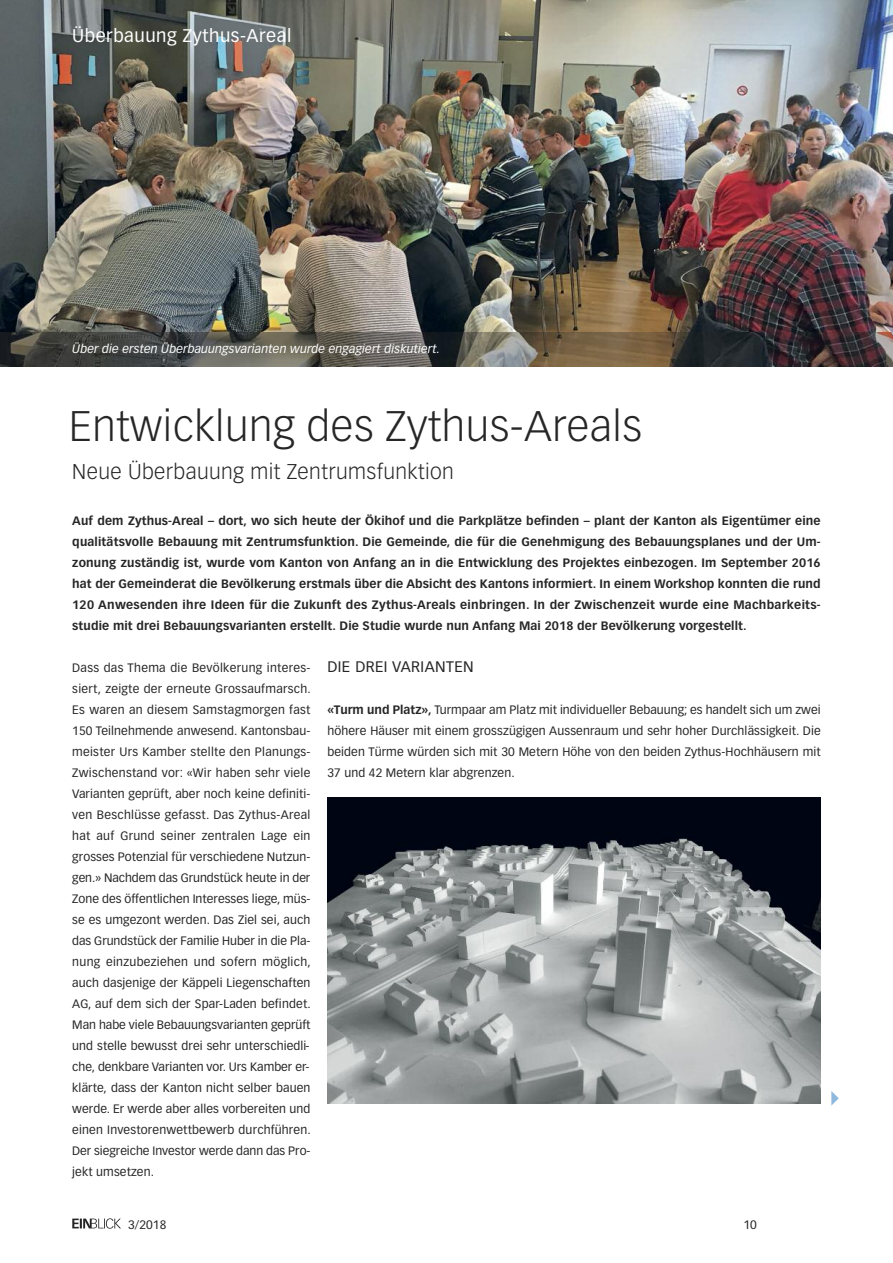
<style>
.page{position:relative;width:893px;height:1263px;background:#fff}
.page>*{position:absolute;margin:0;border:0;box-sizing:border-box;transform-origin:0 0}
.t1{font:300 42px "Vectora LH";letter-spacing:.015em;color:#272627}
.t2{font:300 21px "Vectora LH";letter-spacing:.02em;color:#272627}
.t3{font:18px "Vectora LH";letter-spacing:.03em;color:#fff}
.t4{font:15px "Vectora LH";letter-spacing:.03em;color:#272627}
.t5{font:12px/21px "Vectora LH";letter-spacing:.01em;color:#272627;text-align:justify}
.t6{font:700 12px/21px "Vectora LH";letter-spacing:.01em;color:#272627;text-align:justify}
.t7{font:italic 12px "Vectora LH";letter-spacing:.01em;color:#fff}
.s1{font-weight:700}
</style>
<div class="page">
<img style="left:0;top:0;width:893px;height:333px">
<svg style="left:72px;top:1218px;width:49px;height:11px"></svg>
<svg style="left:831px;top:1091px;width:8px;height:14px"></svg>
<img style="left:0;top:333px;width:892px;height:34px">
<img style="left:892px;top:333px;width:1px;height:34px">
<img style="left:327px;top:797px;width:494px;height:307px">
<h3 class="t3" style="left:72px;top:28px;width:221px">Überbauung Zythus-Areal</h3>
<p class="t7" style="left:72px;top:344px;width:369px">Über die ersten Überbauungsvarianten wurde engagiert diskutiert.</p>
<h1 class="t1" style="left:69px;top:408px;width:574px">Entwicklung des Zythus-Areals</h1>
<h2 class="t2" style="left:72px;top:462px;width:383px">Neue Überbauung mit Zentrumsfunktion</h2>
<p class="t6" style="left:72px;top:511px;width:750px">Auf dem Zythus-Areal – dort, wo sich heute der Ökihof und die Parkplätze befinden – plant der Kanton als Eigentümer eine qualitätsvolle Bebauung mit Zentrumsfunktion. Die Gemeinde, die für die Genehmigung des Bebauungsplanes und der Um&shy;zonung zuständig ist, wurde vom Kanton von Anfang an in die Entwicklung des Projektes einbezogen. Im September 2016 hat der Gemeinderat die Bevölkerung erstmals über die Absicht des Kantons informiert. In einem Workshop konnten die rund 120 Anwesenden ihre Ideen für die Zukunft des Zythus-Areals einbringen. In der Zwischenzeit wurde eine Machbarkeits&shy;studie mit drei Bebauungsvarianten erstellt. Die Studie wurde nun Anfang Mai 2018 der Bevölkerung vorgestellt.</p>
<p class="t4" style="left:327px;top:660px;width:148px">DIE DREI VARIANTEN</p>
<p class="t5" style="left:327px;top:700px;width:495px"><span class="s1">«Turm und Platz»,</span> Turmpaar am Platz mit individueller Bebauung; es handelt sich um zwei höhere Häuser mit einem grosszügigen Aussenraum und sehr hoher Durchlässigkeit. Die beiden Türme würden sich mit 30 Metern Höhe von den beiden Zythus-Hochhäusern mit 37 und 42 Metern klar abgrenzen.</p>
<p class="t5" style="left:72px;top:658px;width:240px">Dass das Thema die Bevölkerung interes&shy;siert, zeigte der erneute Grossaufmarsch.<br>Es waren an diesem Samstagmorgen fast 150 Teilnehmende anwesend. Kantonsbau&shy;meister Urs Kamber stellte den Planungs-Zwischenstand vor: «Wir haben sehr viele Varianten geprüft, aber noch keine definiti&shy;ven Beschlüsse gefasst. Das Zythus-Areal hat auf Grund seiner zentralen Lage ein grosses Potenzial für verschiedene Nutzun&shy;gen.» Nachdem das Grundstück heute in der Zone des öffentlichen Interesses liege, müs&shy;se es umgezont werden. Das Ziel sei, auch das Grundstück der Familie Huber in die Pla&shy;nung einzubeziehen und sofern möglich, auch dasjenige der Käppeli Liegenschaften AG, auf dem sich der Spar-Laden befindet.<br>Man habe viele Bebauungsvarianten geprüft und stelle bewusst drei sehr unterschiedli&shy;che, denkbare Varianten vor. Urs Kamber er&shy;klärte, dass der Kanton nicht selber bauen werde. Er werde aber alles vorbereiten und einen Investorenwettbewerb durchführen.<br>Der siegreiche Investor werde dann das Pro&shy;jekt umsetzen.</p>
<p class="t5" style="left:128px;top:1214px;width:40px">3/2018</p>
<p class="t5" style="left:743px;top:1214px;width:15px">10</p>
</div>
